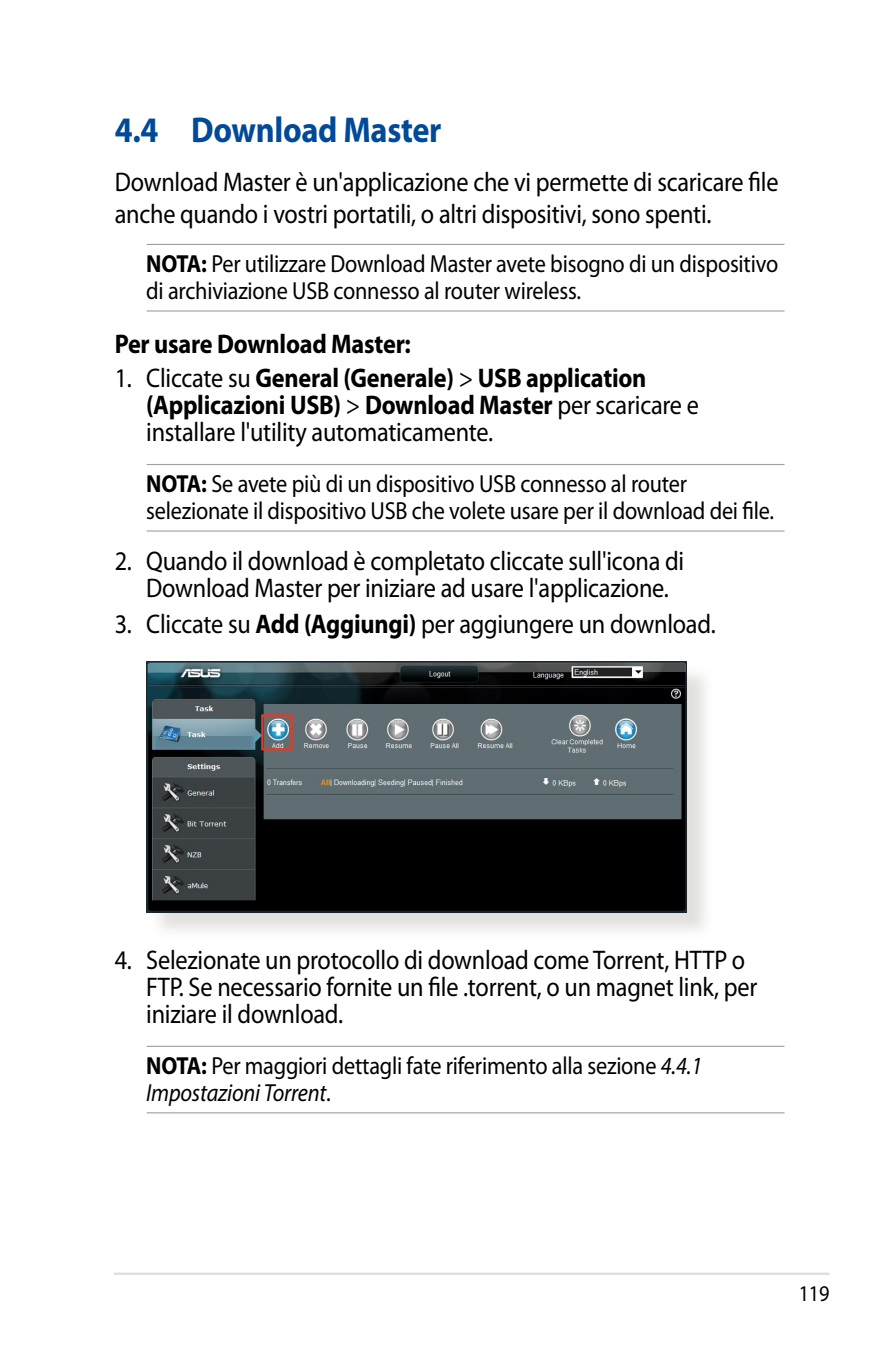
<style>
.page{position:relative;width:893px;height:1346px;background:#fff}
.page>*{position:absolute;margin:0;border:0;box-sizing:border-box;transform-origin:0 0}
.t1{font:700 36px "Myriad Pro";letter-spacing:-.01em;color:#004a98;scale:.9 1}
.t2{font:27px/27px "Myriad Pro";letter-spacing:-.01em;color:#000;scale:.9 1}
.t3{font:700 27px "Myriad Pro";letter-spacing:-.01em;color:#000;scale:.9 1}
.t4{font:24.75px/27px "Myriad Pro";letter-spacing:-.01em;color:#000;scale:.9 1}
.t5{font:22.5px "Myriad";color:#000;scale:.9 1}
.s1{font-weight:700}
.s2{font-style:italic}
</style>
<div class="page">
<hr style="left:114px;top:1272px;width:715px;height:3px;background:#dcdddd">
<hr style="left:147px;top:244px;width:637px;height:1px;background:#9fa0a0">
<hr style="left:147px;top:310px;width:637px;height:1px;background:#9fa0a0">
<hr style="left:147px;top:464px;width:637px;height:1px;background:#9fa0a0">
<hr style="left:147px;top:530px;width:637px;height:1px;background:#9fa0a0">
<hr style="left:147px;top:1046px;width:637px;height:1px;background:#9fa0a0">
<hr style="left:147px;top:1112px;width:637px;height:1px;background:#9fa0a0">
<div style="left:150px;top:665px;width:565px;height:275px;background:#d8d7d3;opacity:.75"></div>
<img style="left:147px;top:661px;width:539px;height:251px">
<div style="left:261px;top:714px;width:32px;height:36px;border:2px solid #e83827"></div>
<h1 class="t1" style="left:115px;top:109px;width:365px">4.4 Download Master</h1>
<p class="t2" style="left:115px;top:166px;width:739px;line-height:32.4px">Download Master è un'applicazione che vi permette di scaricare file anche quando i vostri portatili, o altri dispositivi, sono spenti.</p>
<p class="t4" style="left:146px;top:250px;width:704px"><span class="s1">NOTA:</span> Per utilizzare Download Master avete bisogno di un dispositivo di archiviazione USB connesso al router wireless.</p>
<p class="t3" style="left:115px;top:328px;width:330px">Per usare Download Master:</p>
<p class="t2" style="left:146px;top:365px;width:616px;text-indent:-31px">1. Cliccate su <span class="s1">General (Generale)</span> &gt; <span class="s1">USB application (Applicazioni USB)</span> &gt; <span class="s1">Download Master</span> per scaricare e installare l'utility automaticamente.</p>
<p class="t4" style="left:146px;top:470px;width:699px"><span class="s1">NOTA:</span> Se avete più di un dispositivo USB connesso al router selezionate il dispositivo USB che volete usare per il download dei file.</p>
<p class="t2" style="left:146px;top:548px;width:599px;text-indent:-31px">2. Quando il download è completato cliccate sull'icona di<br>Download Master per iniziare ad usare l'applicazione.</p>
<p class="t2" style="left:115px;top:611px;width:669px">3. Cliccate su <span class="s1">Add (Aggiungi)</span> per aggiungere un download.</p>
<p class="t2" style="left:146px;top:947px;width:680px;text-indent:-31px">4. Selezionate un protocollo di download come Torrent, HTTP o<br>FTP. Se necessario fornite un file .torrent, o un magnet link, per iniziare il download.</p>
<p class="t4" style="left:146px;top:1052px;width:619px"><span class="s1">NOTA:</span> Per maggiori dettagli fate riferimento alla sezione <span class="s2">4.4.1<br>Impostazioni Torrent</span>.</p>
<p class="t5" style="left:799px;top:1282px;width:36px">119</p>
</div>
